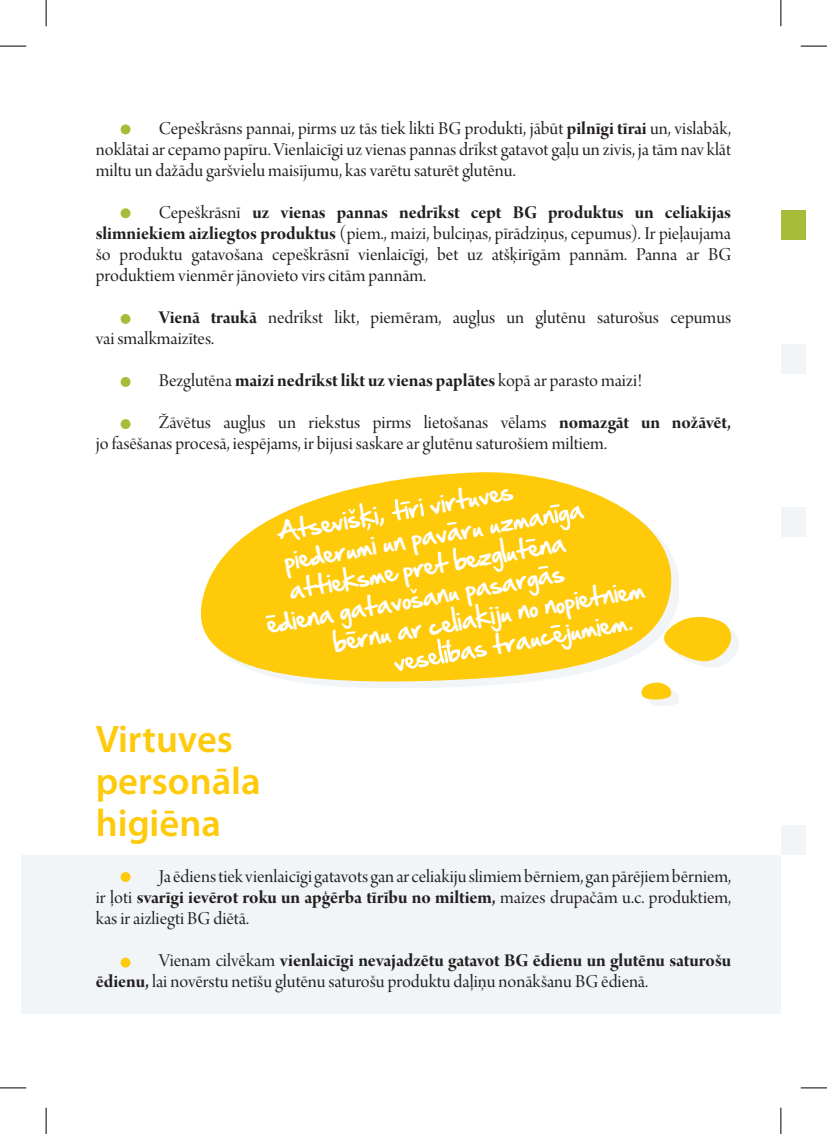
<style>
.page{position:relative;width:827px;height:1134px;background:#fff}
.page>*{position:absolute;margin:0;border:0;box-sizing:border-box;transform-origin:0 0}
.t1{font:600 38.5px/42px "Myriad Pro";color:#feca0a}
.t2{font:22.75px "Hand Of Sean";color:#fff}
.t3{font:19.25px/21px "Arno Pro Display";color:#231f20;text-align:justify}
.t4{font:19.25px "Arno Pro Bold Display";letter-spacing:-.005em;color:#231f20}
.s1{font-family:"Arno Pro Bold Display"}
.s2{font-family:"Arno Pro Display"}
</style>
<div class="page">
<div style="left:21px;top:855px;width:759px;height:158px;background:#f1f5f7"></div>
<div style="left:121px;top:124px;width:9px;height:10px;background:#a7bd39;border-radius:50%"></div>
<div style="left:121px;top:208px;width:9px;height:10px;background:#a7bd39;border-radius:50%"></div>
<div style="left:121px;top:314px;width:9px;height:10px;background:#a7bd39;border-radius:50%"></div>
<div style="left:121px;top:377px;width:9px;height:10px;background:#a7bd39;border-radius:50%"></div>
<div style="left:121px;top:419px;width:9px;height:10px;background:#a7bd39;border-radius:50%"></div>
<div style="left:121px;top:872px;width:9px;height:10px;background:#feca0a;border-radius:50%"></div>
<div style="left:121px;top:958px;width:9px;height:10px;background:#feca0a;border-radius:50%"></div>
<svg style="left:200px;top:472px;width:479px;height:214px;fill:#feca0a"></svg>
<div style="left:671px;top:623px;width:67px;height:45px;background:linear-gradient(to right,#fdfefe,#f7f9fa)"></div>
<svg style="left:659px;top:614px;width:78px;height:50px"></svg>
<div style="left:648px;top:689px;width:30px;height:17px;background:#f1f5f7"></div>
<svg style="left:640px;top:682px;width:31px;height:18px"></svg>
<svg style="left:367px;top:523px;width:4px;height:7px"></svg>
<svg style="left:348px;top:509px;width:7px;height:5px"></svg>
<svg style="left:410px;top:589px;width:7px;height:5px"></svg>
<svg style="left:446px;top:522px;width:10px;height:3px"></svg>
<svg style="left:265px;top:615px;width:10px;height:3px"></svg>
<svg style="left:538px;top:566px;width:10px;height:3px"></svg>
<svg style="left:345px;top:631px;width:10px;height:4px"></svg>
<svg style="left:550px;top:625px;width:10px;height:3px"></svg>
<svg style="left:391px;top:498px;width:33px;height:23px"></svg>
<svg style="left:490px;top:504px;width:94px;height:38px;background:#fed43a"></svg>
<svg style="left:394px;top:638px;width:93px;height:33px"></svg>
<div style="left:780px;top:210px;width:25px;height:30px;background:#a7bd39"></div>
<div style="left:780px;top:344px;width:25px;height:29px;background:#f1f5f7"></div>
<div style="left:780px;top:507px;width:25px;height:30px;background:#f1f5f7"></div>
<div style="left:780px;top:825px;width:25px;height:30px;background:#f1f5f7"></div>
<svg style="left:0;top:46px;width:26px;height:1px"></svg>
<svg style="left:800px;top:46px;width:26px;height:1px"></svg>
<svg style="left:0;top:1087px;width:26px;height:2px"></svg>
<svg style="left:800px;top:1087px;width:26px;height:2px"></svg>
<svg style="left:46px;top:0;width:1px;height:26px"></svg>
<svg style="left:46px;top:1108px;width:1px;height:26px"></svg>
<svg style="left:780px;top:0;width:1px;height:26px"></svg>
<svg style="left:780px;top:1108px;width:1px;height:26px"></svg>
<p class="t3" style="left:96px;top:119px;width:636px;text-indent:63px">Cepeškrāsns pannai, pirms uz tās tiek likti BG produkti, jābūt <span class="s1">pilnīgi tīrai</span> un, vislabāk, noklātai ar cepamo papīru. Vienlaicīgi uz vienas pannas drīkst gatavot gaļu un zivis, ja tām nav klāt miltu un dažādu garšvielu maisījumu, kas varētu saturēt glutēnu.</p>
<p class="t4" style="left:159px;top:201px;width:573px"><span class="s2">Cepeškrāsnī</span> uz vienas pannas nedrīkst cept BG produktus un celiakijas</p>
<p class="t3" style="left:96px;top:224px;width:636px"><span class="s1">slimniekiem aizliegtos produktus</span> (piem., maizi, bulciņas, pīrādziņus, cepumus). Ir pieļaujama šo produktu gatavošana cepeškrāsnī vienlaicīgi, bet uz atšķirīgām pannām. Panna ar BG produktiem vienmēr jānovieto virs citām pannām.</p>
<p class="t3" style="left:96px;top:308px;width:636px;text-indent:63px"><span class="s1">Vienā traukā</span> nedrīkst likt, piemēram, augļus un glutēnu saturošus cepumus vai smalkmaizītes.</p>
<p class="t4" style="left:159px;top:369px;width:484px"><span class="s2">Bezglutēna</span> maizi nedrīkst likt uz vienas paplātes <span class="s2">kopā ar parasto maizi!</span></p>
<p class="t3" style="left:96px;top:413px;width:636px;text-indent:63px">Žāvētus augļus un riekstus pirms lietošanas vēlams <span class="s1">nomazgāt un nožāvēt, </span>jo fasēšanas procesā, iespējams, ir bijusi saskare ar glutēnu saturošiem miltiem.</p>
<p class="t2" style="left:426px;top:485px;width:85px;rotate:-10deg">virtuves</p>
<p class="t2" style="left:281px;top:541px;width:203px;rotate:-10deg">piederumi un pavaru</p>
<p class="t2" style="left:274px;top:512px;width:110px;rotate:-10deg">Atseviski,</p>
<p class="t2" style="left:286px;top:570px;width:281px;rotate:-10deg">attieksme pret bezglutena</p>
<p class="t2" style="left:264px;top:604px;width:302px;rotate:-10deg">ediena gatavosanu pasargas</p>
<p class="t2" style="left:330px;top:623px;width:316px;rotate:-10deg">bernu ar celiakiju no nopietniem</p>
<p class="t2" style="left:489px;top:625px;width:143px;rotate:-10deg">traucejumiem.</p>
<h1 class="t1" style="left:96px;top:717px;width:166px">Virtuves personāla higiēna</h1>
<p class="t3" style="left:159px;top:867px;width:573px">Ja ēdiens tiek vienlaicīgi gatavots gan ar celiakiju slimiem bērniem, gan pārējiem bērniem,</p>
<p class="t4" style="left:96px;top:887px;width:636px"><span class="s2">ir ļoti</span> svarīgi ievērot roku un apģērba tīrību no miltiem, <span class="s2">maizes drupačām u.c. produktiem,</span></p>
<p class="t3" style="left:96px;top:909px;width:155px">kas ir aizliegti BG diētā.</p>
<p class="t4" style="left:159px;top:950px;width:573px"><span class="s2">Vienam cilvēkam</span> vienlaicīgi nevajadzētu gatavot BG ēdienu un glutēnu saturošu</p>
<p class="t3" style="left:96px;top:972px;width:554px"><span class="s1">ēdienu,</span> lai novērstu netīšu glutēnu saturošu produktu daļiņu nonākšanu BG ēdienā.</p>
</div>
